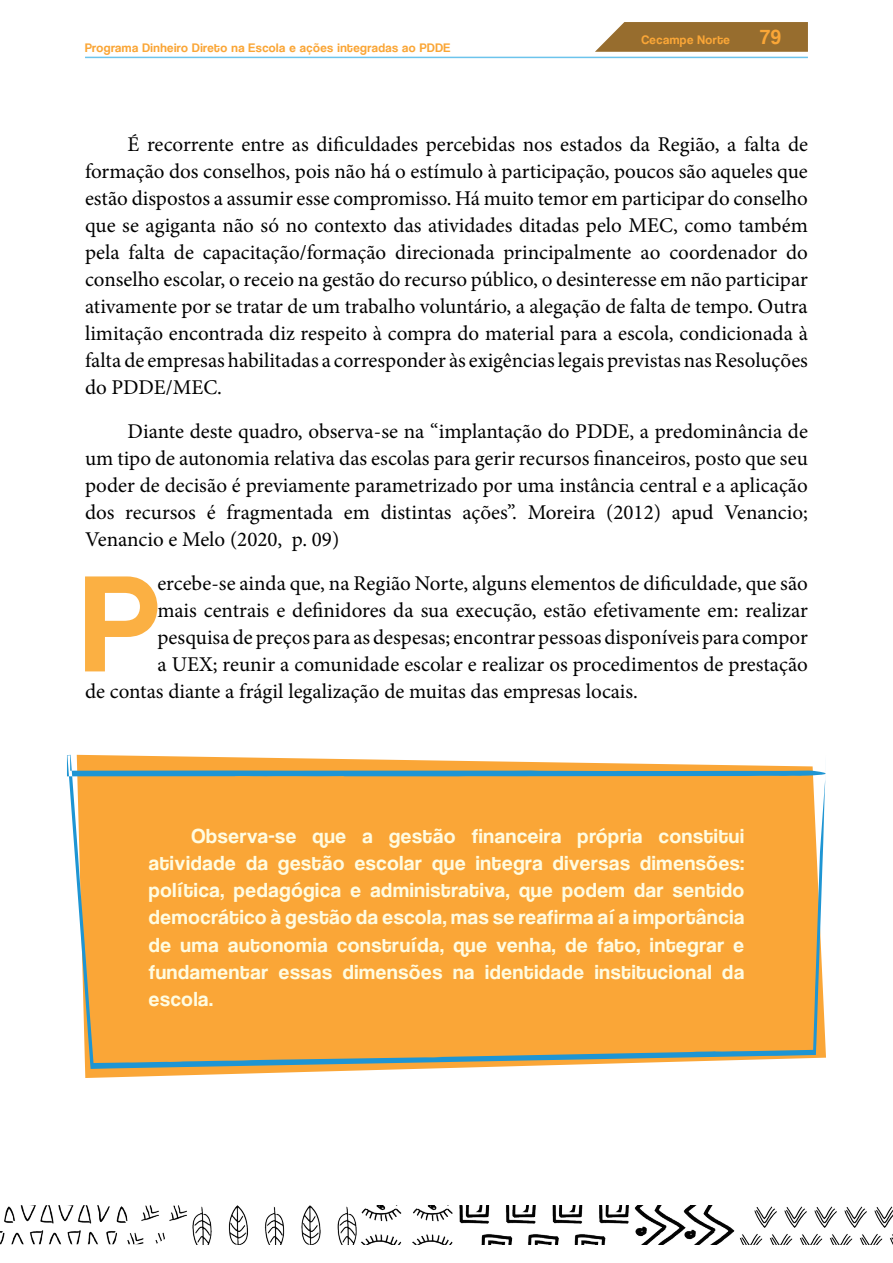
<style>
.page{position:relative;width:893px;height:1263px;background:#fff}
.page>*{position:absolute;margin:0;border:0;box-sizing:border-box;transform-origin:0 0}
.t1{font:142.95px "Coolvetica Rg";color:#fbb043}
.t2{font:21px/27px "Minion Pro";color:#000;text-align:justify}
.t3{font:21px/27px "Coolvetica Rg";letter-spacing:.04em;color:#fffce1;text-align:justify}
.t4{font:21px "Coolvetica Rg";color:#faa637}
.t5{font:12.75px "Coolvetica Rg";letter-spacing:.04em;color:#faa637}
</style>
<div class="page">
<img style="left:192px;top:1205px;width:701px;height:39px">
<img style="left:0;top:1205px;width:187px;height:39px">
<svg style="left:595px;top:22px;width:213px;height:30px"></svg>
<hr style="left:85px;top:57px;width:723px;height:1px;background:#6cc4ec">
<svg style="left:85px;top:1069px;width:326px;height:9px"></svg>
<svg style="left:67px;top:755px;width:759px;height:314px;fill:#faa637"></svg>
<p class="t5" style="left:85px;top:40px;width:351px">Programa Dinheiro Direto na Escola e ações integradas ao Pdde</p>
<p class="t5" style="left:641px;top:33px;width:90px">Cecampe Norte</p>
<p class="t4" style="left:760px;top:25px;width:22px">79</p>
<p class="t2" style="left:85px;top:131px;width:724px;text-indent:43px">É recorrente entre as dificuldades percebidas nos estados da Região, a falta de formação dos conselhos, pois não há o estímulo à participação, poucos são aqueles que estão dispostos a assumir esse compromisso. Há muito temor em participar do conselho que se agiganta não só no contexto das atividades ditadas pelo MEC, como também pela falta de capacitação/formação direcionada principalmente ao coordenador do conselho escolar, o receio na gestão do recurso público, o desinteresse em não participar ativamente por se tratar de um trabalho voluntário, a alegação de falta de tempo. Outra limitação encontrada diz respeito à compra do material para a escola, condicionada à falta de empresas habilitadas a corresponder às exigências legais previstas nas Resoluções do PDDE/MEC.</p>
<p class="t2" style="left:85px;top:418px;width:724px;text-indent:43px">Diante deste quadro, observa-se na “implantação do PDDE, a predominância de um tipo de autonomia relativa das escolas para gerir recursos financeiros, posto que seu poder de decisão é previamente parametrizado por uma instância central e a aplicação dos recursos é fragmentada em distintas ações”. Moreira (2012) apud Venancio; Venancio e Melo (2020, p. 09)</p>
<h1 class="t1" style="left:82px;top:540px;width:77px">P</h1>
<p class="t2" style="left:157px;top:570px;width:652px">ercebe-se ainda que, na Região Norte, alguns elementos de dificuldade, que são</p>
<p class="t2" style="left:157px;top:597px;width:652px">mais centrais e definidores da sua execução, estão efetivamente em: realizar</p>
<p class="t2" style="left:157px;top:624px;width:652px">pesquisa de preços para as despesas; encontrar pessoas disponíveis para compor</p>
<p class="t2" style="left:157px;top:651px;width:652px">a UEX; reunir a comunidade escolar e realizar os procedimentos de prestação</p>
<p class="t2" style="left:85px;top:678px;width:554px">de contas diante a frágil legalização de muitas das empresas locais.</p>
<p class="t3" style="left:149px;top:823px;width:597px;text-indent:43px">Observa-se que a gestão financeira própria constitui atividade da gestão escolar que integra diversas dimensões: política, pedagógica e administrativa, que podem dar sentido democrático à gestão da escola, mas se reafirma aí a importância de uma autonomia construída, que venha, de fato, integrar e fundamentar essas dimensões na identidade institucional da escola.</p>
</div>
